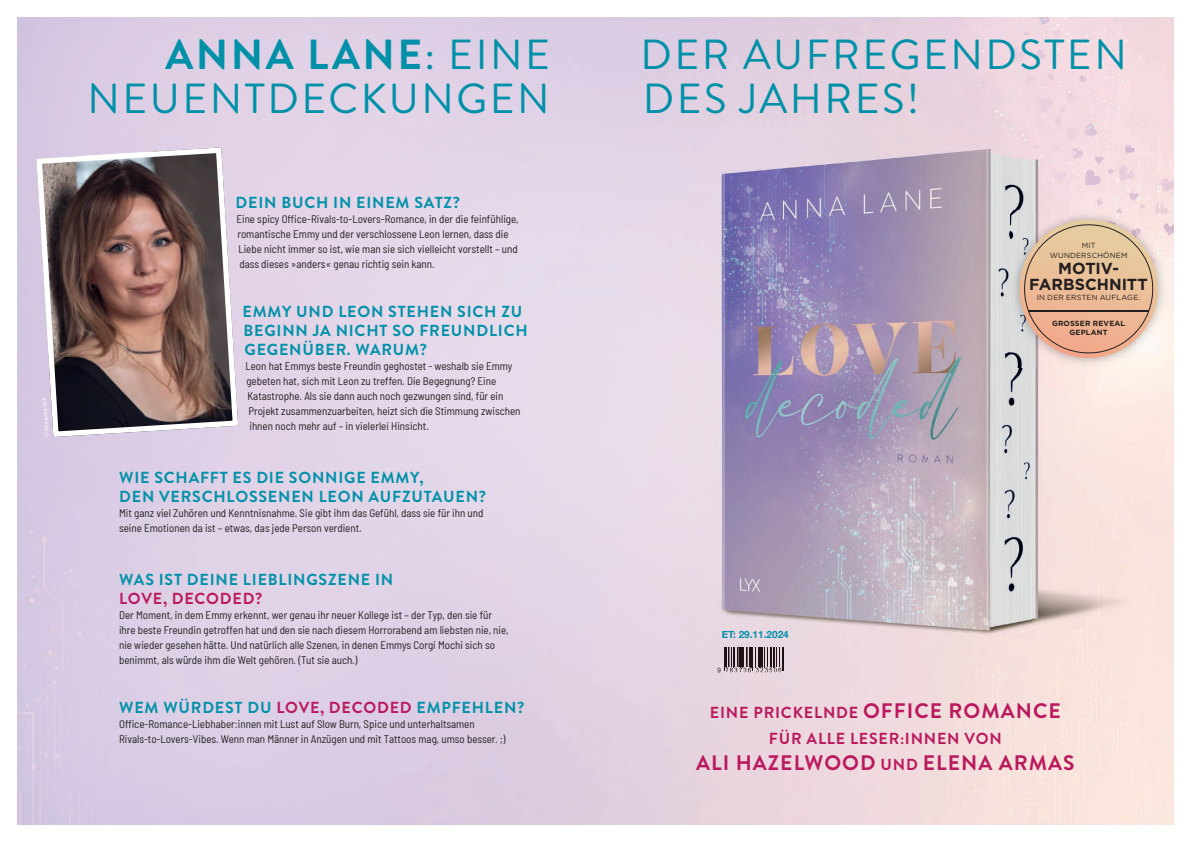
<style>
.page{position:relative;width:1191px;height:842px;background:#fff}
.page>*{position:absolute;margin:0;border:0;box-sizing:border-box;transform-origin:0 0}
.t1{font:42px "Brandon Grotesque";letter-spacing:.06em;color:#0091a8}
.t2{font:700 42px "Brandon Grotesque";letter-spacing:.06em;color:#0091a8}
.t3{font:700 21px "Brandon Grotesque";letter-spacing:.05em;color:#ba195e}
.t4{font:700 16px/19px "Brandon Grotesque";letter-spacing:.05em;color:#0091a8}
.t5{font:700 16px/26px "Brandon Grotesque";letter-spacing:.05em;color:#ba195e;text-align:center}
.t6{font:700 16px/15.8px "Gotham";letter-spacing:-.005em;color:#231f20;text-align:center}
.t7{font:semi-condensed 11px/15px "Barlow";color:#231f20}
.t8{font:700 10px "Helvetica Neue";color:#0091a8}
.t9{font:7.4px/10px "Gotham";letter-spacing:.025em;color:#231f20;text-align:center}
.t10{font:700 7.4px/9.3px "Gotham";letter-spacing:.03em;color:#231f20;text-align:center}
.t11{font:semi-condensed 6px "Barlow";color:#fff}
.s1{font-weight:400}
.s2{color:#ba195e}
.s3{font-size:21px}
.s4{font-size:16px}
</style>
<div class="page">
<img style="left:718px;top:17px;width:421px;height:140px">
<img style="left:1139px;top:17px;width:35px;height:808px">
<img style="left:1135px;top:157px;width:4px;height:53px">
<svg style="left:36px;top:147px;width:202px;height:290px;background:#836d6d"></svg>
<img style="left:718px;top:148px;width:312px;height:489px">
<img style="left:1030px;top:148px;width:105px;height:62px">
<img style="left:1030px;top:367px;width:105px;height:270px">
<svg style="left:717px;top:647px;width:68px;height:25px;background:#887a81"></svg>
<img style="left:1010px;top:210px;width:157px;height:157px">
<svg style="left:1014px;top:220px;width:148px;height:143px;background:#e3c1a6"></svg>
<hr style="left:1028px;top:310px;width:120px;height:1px;background:#231f20">
<p class="t11" style="left:43px;top:438px;width:41px;rotate:-94deg">© Alexandra Grill</p>
<h1 class="t2" style="left:165px;top:25px;width:386px">ANNA LANE<span class="s1">: EINE</span></h1>
<h1 class="t1" style="left:640px;top:26px;width:488px">DER AUFREGENDSTEN</h1>
<h1 class="t1" style="left:87px;top:70px;width:464px">NEUENTDECKUNGEN</h1>
<h1 class="t1" style="left:643px;top:70px;width:278px">DES JAHRES!</h1>
<h3 class="t4" style="left:235px;top:194px;width:226px">DEIN BUCH IN EINEM SATZ?</h3>
<p class="t7" style="left:236px;top:211px;width:284px">Eine spicy Office-Rivals-to-Lovers-Romance, in der die feinfühlige, romantische Emmy und der verschlossene Leon lernen, dass die Liebe nicht immer so ist, wie man sie sich vielleicht vorstellt – und dass dieses »anders« genau richtig sein kann.</p>
<h3 class="t4" style="left:242px;top:303px;width:287px">EMMY UND LEON STEHEN SICH ZU<br>BEGINN JA NICHT SO FREUNDLICH<br>GEGENÜBER. WARUM?</h3>
<p class="t7" style="left:245px;top:358px;width:277px">Leon hat Emmys beste Freundin geghostet - weshalb sie Emmy gebeten hat, sich mit Leon zu treffen. Die Begegnung? Eine Katastrophe. Als sie dann auch noch gezwungen sind, für ein Projekt zusammenzuarbeiten, heizt sich die Stimmung zwischen ihnen noch mehr auf – in vielerlei Hinsicht.</p>
<h3 class="t4" style="left:119px;top:469px;width:368px">WIE SCHAFFT ES DIE SONNIGE EMMY,<br>DEN VERSCHLOSSENEN LEON AUFZUTAUEN?</h3>
<p class="t7" style="left:119px;top:505px;width:366px">Mit ganz viel Zuhören und Kenntnisnahme. Sie gibt ihm das Gefühl, dass sie für ihn und seine Emotionen da ist – etwas, das jede Person verdient.</p>
<h3 class="t4" style="left:119px;top:571px;width:275px">WAS IST DEINE LIEBLINGSZENE IN</h3>
<h3 class="t5" style="left:119px;top:586px;width:144px">LOVE, DECODED?</h3>
<p class="t7" style="left:119px;top:607px;width:391px">Der Moment, in dem Emmy erkennt, wer genau ihr neuer Kollege ist – der Typ, den sie für ihre beste Freundin getroffen hat und den sie nach diesem Horrorabend am liebsten nie, nie, nie wieder gesehen hätte. Und natürlich alle Szenen, in denen Emmys Corgi Mochi sich so benimmt, als würde ihm die Welt gehören. (Tut sie auch.)</p>
<h3 class="t4" style="left:119px;top:699px;width:406px">WEM WÜRDEST DU <span class="s2">LOVE, DECODED</span> EMPFEHLEN?</h3>
<p class="t7" style="left:119px;top:716px;width:388px">Office-Romance-Liebhaber:innen mit Lust auf Slow Burn, Spice und unterhaltsamen<br>Rivals-to-Lovers-Vibes. Wenn man Männer in Anzügen und mit Tattoos mag, umso besser. ;)</p>
<p class="t8" style="left:721px;top:626px;width:69px">ET: 29.11.2024</p>
<p class="t9" style="left:1049px;top:240px;width:79px">MIT<br>WUNDERSCHÖNEM</p>
<h3 class="t6" style="left:1029px;top:260px;width:120px">MOTIV-<br>FARBSCHNITT</h3>
<p class="t9" style="left:1036px;top:292px;width:105px">IN DER ERSTEN AUFLAGE.</p>
<p class="t10" style="left:1052px;top:319px;width:75px">GROSSER REVEAL<br>GEPLANT</p>
<h3 class="t5" style="left:710px;top:700px;width:352px">EINE PRICKELNDE <span class="s3">OFFICE ROMANCE<br></span>FÜR ALLE LESER:INNEN VON</h3>
<h2 class="t3" style="left:696px;top:748px;width:380px">ALI HAZELWOOD <span class="s4">UND</span> ELENA ARMAS</h2>
</div>
